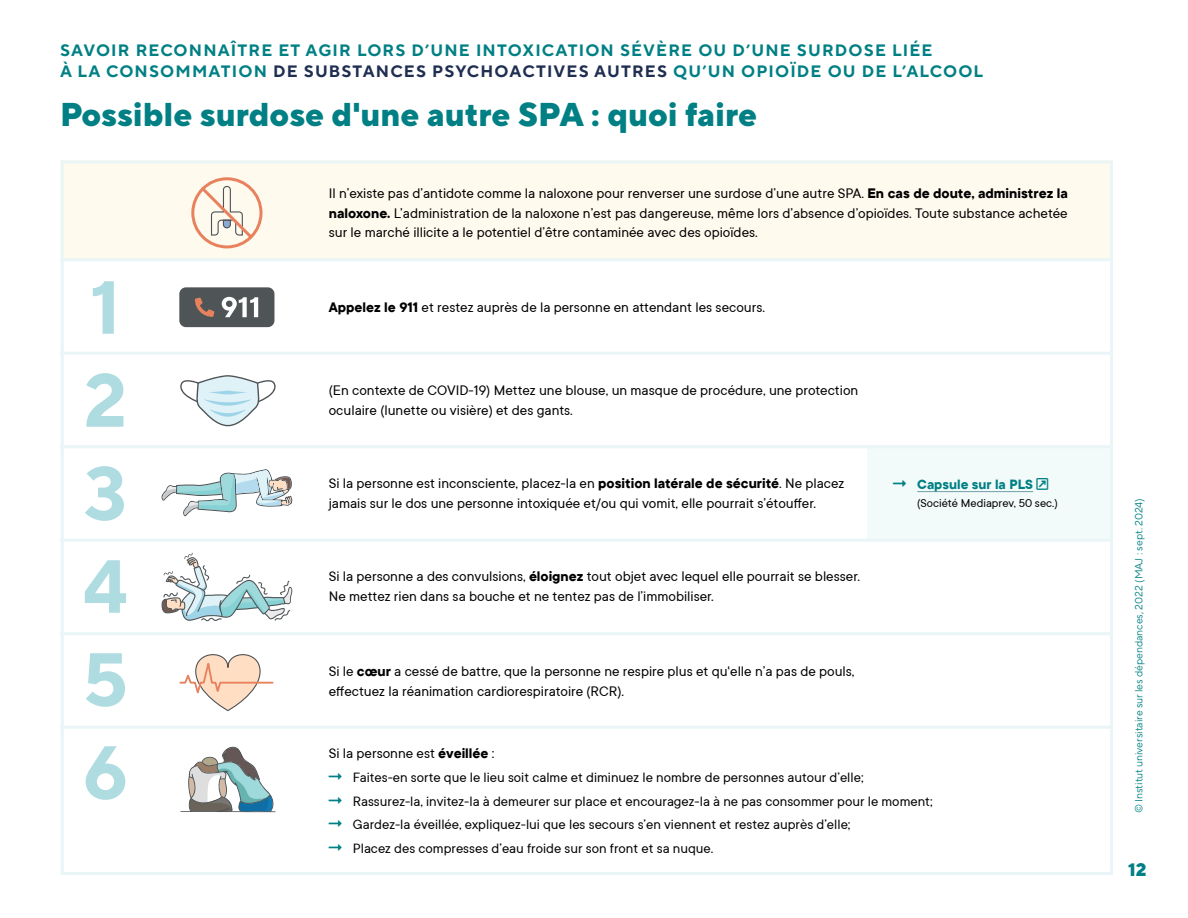
<style>
.page{position:relative;width:1188px;height:918px;background:#fff}
.page>*{position:absolute;margin:0;border:0;box-sizing:border-box;transform-origin:0 0}
.t1{font:700 75px/93px "TT Norms Pro";color:#afdce1;text-align:justify}
.t2{font:800 33px "TT Norms Pro";color:#008084}
.t3{font:800 18px "TT Norms Pro";color:#008084}
.t4{font:700 16.5px/21px "TT Norms Pro";letter-spacing:.07em;color:#008084}
.t5{font:15.3px/19.5px "TT Commons";color:#000}
.t6{font:15px/23.7px "TT Commons";color:#000}
.t7{font:700 15px "TT Commons";color:#008084}
.t8{font:12.75px "TT Commons";color:#000}
.t9{font:10.5px "TT Norms Pro";letter-spacing:-.005em;color:#008084}
.s1{color:#1f2e51}
.s2{font-weight:700}
</style>
<div class="page">
<div style="left:867px;top:447px;width:246px;height:93px;background:#f3fafa"></div>
<div style="left:60px;top:161px;width:1053px;height:99px;background:#fffaee"></div>
<hr style="left:60px;top:352px;width:1053px;height:3px;background:#e9f5f7">
<hr style="left:60px;top:258px;width:1053px;height:3px;background:#e9f5f7">
<hr style="left:60px;top:445px;width:1053px;height:3px;background:#e9f5f7">
<hr style="left:60px;top:539px;width:1053px;height:3px;background:#e9f5f7">
<hr style="left:60px;top:632px;width:1053px;height:3px;background:#e9f5f7">
<hr style="left:60px;top:726px;width:1053px;height:3px;background:#e9f5f7">
<svg style="left:161px;top:469px;width:131px;height:47px"></svg>
<div style="left:179px;top:287px;width:95px;height:40px;background:#4f5457;border-radius:7px"></div>
<svg style="left:195px;top:298px;width:19px;height:19px"></svg>
<svg style="left:180px;top:375px;width:96px;height:51px"></svg>
<svg style="left:161px;top:552px;width:131px;height:69px"></svg>
<svg style="left:180px;top:746px;width:96px;height:66px"></svg>
<svg style="left:222px;top:297px;width:36px;height:20px"></svg>
<hr style="left:917px;top:491px;width:116px;height:1px;background:#6ea1a5">
<svg style="left:191px;top:177px;width:72px;height:72px"></svg>
<svg style="left:179px;top:654px;width:95px;height:57px"></svg>
<p class="t4" style="left:60px;top:40px;width:925px">SAVOIR RECONNAÎTRE ET AGIR LORS D’UNE INTOXICATION SÉVÈRE OU D’UNE SURDOSE LIÉE<br>À LA CONSOMMATION <span class="s1">DE SUBSTANCES PSYCHOACTIVES AUTRES</span> QU’UN OPIOÏDE OU DE L’ALCOOL</p>
<h2 class="t2" style="left:60px;top:90px;width:698px">Possible surdose d'une autre SPA : quoi faire</h2>
<h1 class="t1" style="left:83px;top:261px;width:47px">1<br>2<br>3<br>4<br>5<br>6</h1>
<p class="t5" style="left:329px;top:183px;width:741px;text-align:justify">Il n’existe pas d’antidote comme la naloxone pour renverser une surdose d’une autre SPA. <span class="s2">En cas de doute, administrez la naloxone.</span> L’administration de la naloxone n’est pas dangereuse, même lors d’absence d’opioïdes. Toute substance achetée sur le marché illicite a le potentiel d’être contaminée avec des opioïdes.</p>
<p class="t5" style="left:329px;top:297px;width:438px"><span class="s2">Appelez le 911</span> et restez auprès de la personne en attendant les secours.</p>
<p class="t5" style="left:329px;top:380px;width:531px">(En contexte de COVID-19) Mettez une blouse, un masque de procédure, une protection oculaire (lunette ou visière) et des gants.</p>
<p class="t5" style="left:329px;top:474px;width:517px">Si la personne est inconsciente, placez-la en <span class="s2">position latérale de sécurité</span>. Ne placez jamais sur le dos une personne intoxiquée et/ou qui vomit, elle pourrait s’étouffer.</p>
<p class="t5" style="left:329px;top:566px;width:533px">Si la personne a des convulsions, <span class="s2">éloignez</span> tout objet avec lequel elle pourrait se blesser.<br>Ne mettez rien dans sa bouche et ne tentez pas de l’immobiliser.</p>
<p class="t5" style="left:329px;top:661px;width:527px">Si le <span class="s2">cœur</span> a cessé de battre, que la personne ne respire plus et qu'elle n’a pas de pouls, effectuez la réanimation cardiorespiratoire (RCR).</p>
<p class="t7" style="left:917px;top:475px;width:133px">Capsule sur la PLS ▼■●●■▲❑◆</p>
<p class="t8" style="left:917px;top:495px;width:142px">(Société Mediaprev, 50 sec.)</p>
<p class="t5" style="left:329px;top:743px;width:167px">Si la personne est <span class="s2">éveillée</span> :</p>
<p class="t6" style="left:353px;top:765px;width:581px">Faites-en sorte que le lieu soit calme et diminuez le nombre de personnes autour d’elle; Rassurez-la, invitez-la à demeurer sur place et encouragez-la à ne pas consommer pour le moment; Gardez-la éveillée, expliquez-lui que les secours s’en viennent et restez auprès d’elle;<br>Placez des compresses d’eau froide sur son front et sa nuque.</p>
<p class="t9" style="left:1131px;top:813px;width:317px;rotate:-90deg">© Institut universitaire sur les dépendances, 2022 (MAJ : sept. 2024)</p>
<p class="t3" style="left:1128px;top:856px;width:20px">12</p>
</div>
